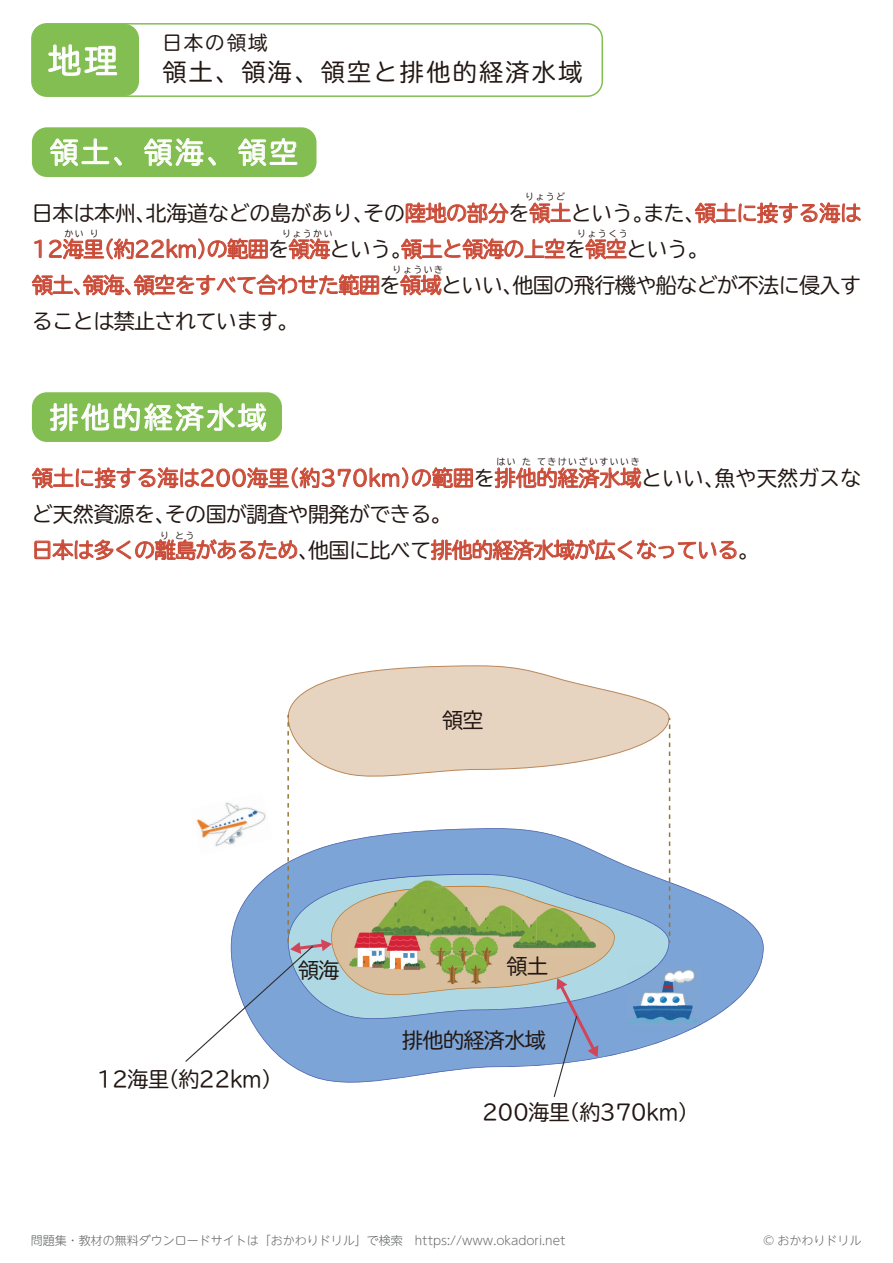
<style>
.page{position:relative;width:893px;height:1263px;background:#fff}
.page>*{position:absolute;margin:0;border:0;box-sizing:border-box;transform-origin:0 0}
.t1{font:33px "TBUDR Go Std";color:#fff}
.t2{font:28.5px "TBUDR Go Std";letter-spacing:.1em;color:#fff}
.t3{font:24px "TBUDR Go Std";letter-spacing:.1em;color:#221713}
.t4{font:21px/36px "TBUDR Go Std";letter-spacing:-.025em;color:#221713}
.t5{font:21px/36px "TBUDR Go Std";letter-spacing:-.025em;color:#ca4b37}
.t6{font:19.5px "TBUDR Go Std";letter-spacing:.1em;color:#221713}
.t7{font:300 12px "UD Shin M Go Pr 6 N";color:#68696b}
.t8{font:9px "TBUDR Go Std";letter-spacing:.155em;color:#221713}
.s1{color:#ca4b37}
.s2{color:#221713}
</style>
<div class="page">
<div style="left:31px;top:23px;width:572px;height:74px;border:2px solid #83be52;border-radius:15px"></div>
<div style="left:32px;top:24px;width:107px;height:72px;background:#83be52;border-radius:15px"></div>
<svg style="left:48px;top:44px;width:69px;height:32px"></svg>
<svg style="left:406px;top:202px;width:102px;height:21px"></svg>
<svg style="left:529px;top:202px;width:42px;height:21px"></svg>
<svg style="left:695px;top:202px;width:166px;height:22px"></svg>
<svg style="left:34px;top:240px;width:8px;height:18px"></svg>
<svg style="left:49px;top:238px;width:219px;height:22px"></svg>
<svg style="left:289px;top:238px;width:41px;height:22px"></svg>
<svg style="left:401px;top:238px;width:164px;height:22px"></svg>
<svg style="left:585px;top:238px;width:42px;height:21px"></svg>
<svg style="left:32px;top:274px;width:347px;height:22px"></svg>
<svg style="left:400px;top:274px;width:41px;height:21px"></svg>
<div style="left:32px;top:127px;width:284px;height:50px;background:#83be52;border-radius:15px"></div>
<svg style="left:50px;top:138px;width:72px;height:28px"></svg>
<svg style="left:144px;top:138px;width:72px;height:28px"></svg>
<svg style="left:238px;top:138px;width:60px;height:28px"></svg>
<svg style="left:32px;top:467px;width:441px;height:22px"></svg>
<svg style="left:495px;top:467px;width:146px;height:21px"></svg>
<svg style="left:34px;top:539px;width:263px;height:22px"></svg>
<svg style="left:431px;top:539px;width:305px;height:21px"></svg>
<div style="left:32px;top:392px;width:250px;height:50px;background:#83be52;border-radius:15px"></div>
<svg style="left:50px;top:403px;width:217px;height:28px"></svg>
<svg style="left:670px;top:832px;width:94px;height:207px"></svg>
<img style="left:670px;top:966px;width:31px;height:62px">
<svg style="left:693px;top:1024px;width:8px;height:4px"></svg>
<svg style="left:185px;top:665px;width:485px;height:433px"></svg>
<img style="left:190px;top:792px;width:83px;height:64px">
<h1 class="t1" style="left:48px;top:33px;width:71px">地理</h1>
<p class="t6" style="left:162px;top:27px;width:107px">日本の領域</p>
<p class="t3" style="left:162px;top:52px;width:422px">領土、領海、領空と排他的経済水域</p>
<h2 class="t2" style="left:50px;top:129px;width:249px">領土、領海、領空</h2>
<p class="t8" style="left:525px;top:189px;width:42px">りょうど</p>
<p class="t4" style="left:32px;top:195px;width:831px">日本は本州、北海道などの島があり、その<span class="s1">陸地の部分</span>を<span class="s1">領土</span>という。また、<span class="s1">領土に接する海は12海里（約22km）の範囲</span>を<span class="s1">領海</span>という。<span class="s1">領土と領海の上空</span>を<span class="s1">領空</span>という。<br><span class="s1">領土、領海、領空をすべて合わせた範囲</span>を<span class="s1">領域</span>といい、他国の飛行機や船などが不法に侵入することは禁止されています。</p>
<p class="t8" style="left:65px;top:227px;width:36px">かい り</p>
<p class="t8" style="left:282px;top:227px;width:52px">りょうかい</p>
<p class="t8" style="left:577px;top:227px;width:52px">りょうくう</p>
<p class="t8" style="left:393px;top:263px;width:52px">りょういき</p>
<h2 class="t2" style="left:50px;top:394px;width:218px">排他的経済水域</h2>
<p class="t8" style="left:497px;top:454px;width:145px">はい た てきけいざいすいいき</p>
<p class="t5" style="left:32px;top:460px;width:831px">領土に接する海は200海里（約370km）の範囲<span class="s2">を</span>排他的経済水域<span class="s2">といい、魚や天然ガスなど天然資源を、その国が調査や開発ができる。<br></span>日本は多くの離島があるため<span class="s2">、他国に比べて</span>排他的経済水域が広くなっている<span class="s2">。</span></p>
<p class="t8" style="left:160px;top:528px;width:36px">り とう</p>
<p class="t4" style="left:442px;top:702px;width:43px">領空</p>
<p class="t4" style="left:298px;top:952px;width:43px">領海</p>
<p class="t4" style="left:97px;top:1061px;width:187px">12海里（約22km）</p>
<p class="t4" style="left:507px;top:948px;width:43px">領土</p>
<p class="t4" style="left:402px;top:1022px;width:145px">排他的経済水域</p>
<p class="t4" style="left:482px;top:1094px;width:218px">200海里（約370km）</p>
<p class="t7" style="left:31px;top:1230px;width:536px">問題集・教材の無料ダウンロードサイトは「おかわりドリル」で検索　https://www.okadori.net</p>
<p class="t7" style="left:763px;top:1230px;width:100px">© おかわりドリル</p>
</div>
